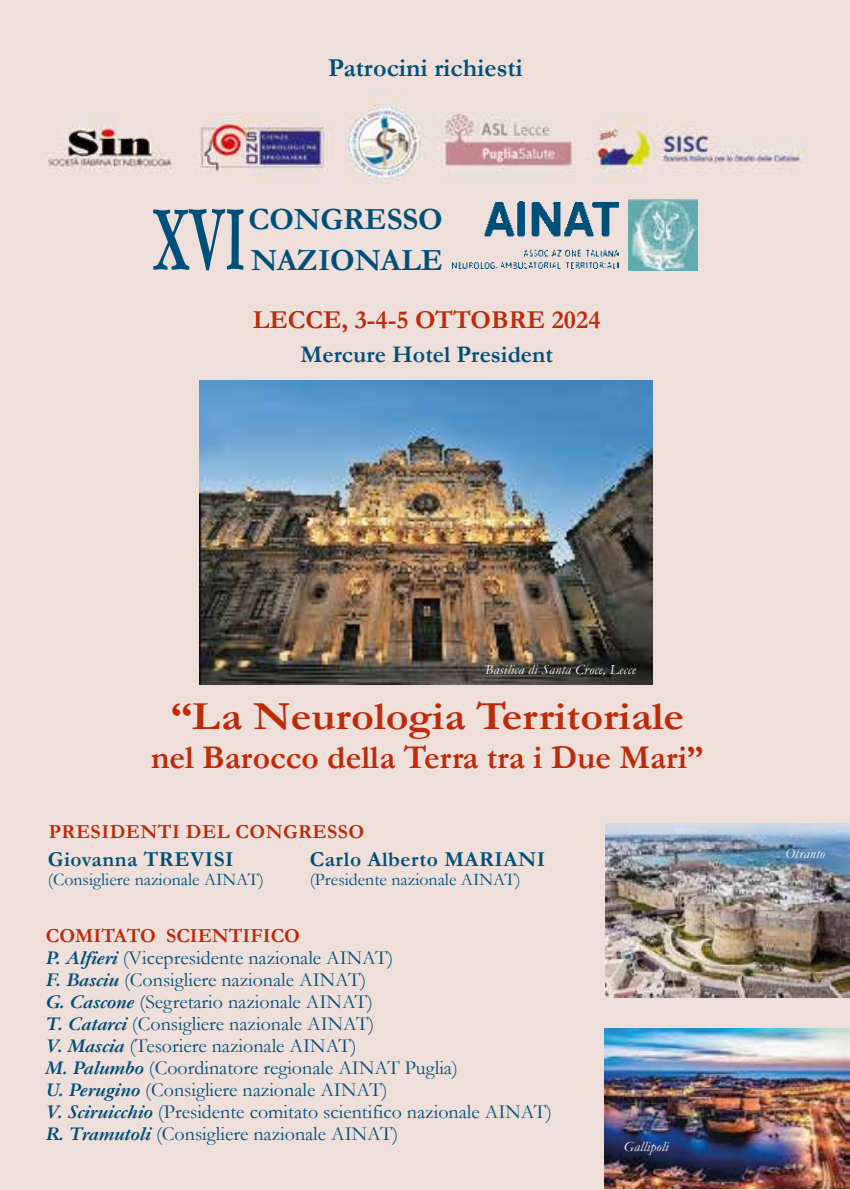
<style>
.page{position:relative;width:850px;height:1190px;background:#eedfda}
.page>*{position:absolute;margin:0;border:0;box-sizing:border-box;transform-origin:0 0}
.t1{font:700 95px "Garamond";color:#004f79;scale:.56 1}
.t2{font:700 40.2px "Garamond";color:#bd2b0b;scale:1.1 1}
.t3{font:700 33.4px "Garamond";color:#bd2b0b}
.t4{font:700 31px "Garamond";color:#004f79}
.t5{font:700 26px "Garamond";color:#bd2b0b}
.t6{font:700 26px "Garamond";color:#004f79}
.t7{font:700 24px "Garamond";color:#004f79}
.t8{font:700 21.4px "Garamond";letter-spacing:.025em;color:#004f79}
.t9{font:20px/22px "Garamond";color:#004f79}
.t10{font:700 20px "Garamond";letter-spacing:.025em;color:#bd2b0b}
.t11{font:17.8px "Garamond";color:#004f79}
.t12{font:italic 14px "Garamond";letter-spacing:.025em;color:#fff}
.s1{font-weight:700;color:#bd2b0b}
.s2{font-weight:700;font-style:italic}
</style>
<div class="page">
<img style="left:199px;top:381px;width:453px;height:303px">
<img style="left:453px;top:201px;width:166px;height:68px">
<img style="left:629px;top:199px;width:68px;height:72px">
<img style="left:605px;top:824px;width:245px;height:173px">
<img style="left:605px;top:1028px;width:244px;height:161px">
<h3 class="t6" style="left:328px;top:50px;width:196px">Patrocini richiesti</h3>
<h3 class="t4" style="left:248px;top:198px;width:196px">CONGRESSO</h3>
<h1 class="t1" style="left:153px;top:175px;width:167px">XVI</h1>
<h3 class="t4" style="left:251px;top:239px;width:193px">NAZIONALE</h3>
<h3 class="t5" style="left:253px;top:302px;width:349px">LECCE, 3-4-5 OTTOBRE 2024</h3>
<p class="t7" style="left:300px;top:338px;width:254px">Mercure Hotel President</p>
<p class="t12" style="left:485px;top:660px;width:152px">Basilica di Santa Croce, Lecce</p>
<h2 class="t2" style="left:170px;top:689px;width:469px">“La Neurologia Territoriale</h2>
<h3 class="t3" style="left:151px;top:735px;width:554px">nel Barocco della Terra tra i Due Mari”</h3>
<p class="t10" style="left:49px;top:818px;width:317px">PRESIDENTI DEL CONGRESSO</p>
<p class="t8" style="left:48px;top:844px;width:187px">Giovanna TREVISI</p>
<p class="t11" style="left:48px;top:868px;width:218px">(Consigliere nazionale AINAT)</p>
<p class="t8" style="left:310px;top:844px;width:237px">Carlo Alberto MARIANI</p>
<p class="t11" style="left:310px;top:868px;width:213px">(Presidente nazionale AINAT)</p>
<p class="t9" style="left:46px;top:924px;width:507px"><span class="s1">COMITATO SCIENTIFICO<br></span><span class="s2">P. Alfieri</span> (Vicepresidente nazionale AINAT)<br><span class="s2">F. Basciu</span> (Consigliere nazionale AINAT)<br><span class="s2">G. Cascone</span> (Segretario nazionale AINAT)<br><span class="s2">T. Catarci</span> (Consigliere nazionale AINAT)<br><span class="s2">V. Mascia</span> (Tesoriere nazionale AINAT)<br><span class="s2">M. Palumbo</span> (Coordinatore regionale AINAT Puglia)<br><span class="s2">U. Perugino</span> (Consigliere nazionale AINAT)<br><span class="s2">V. Sciruicchio</span> (Presidente comitato scientifico nazionale AINAT)<br><span class="s2">R. Tramutoli</span> (Consigliere nazionale AINAT)</p>
<p class="t12" style="left:624px;top:1137px;width:46px">Gallipoli</p>
<p class="t12" style="left:785px;top:844px;width:41px">Otranto</p>
</div>
